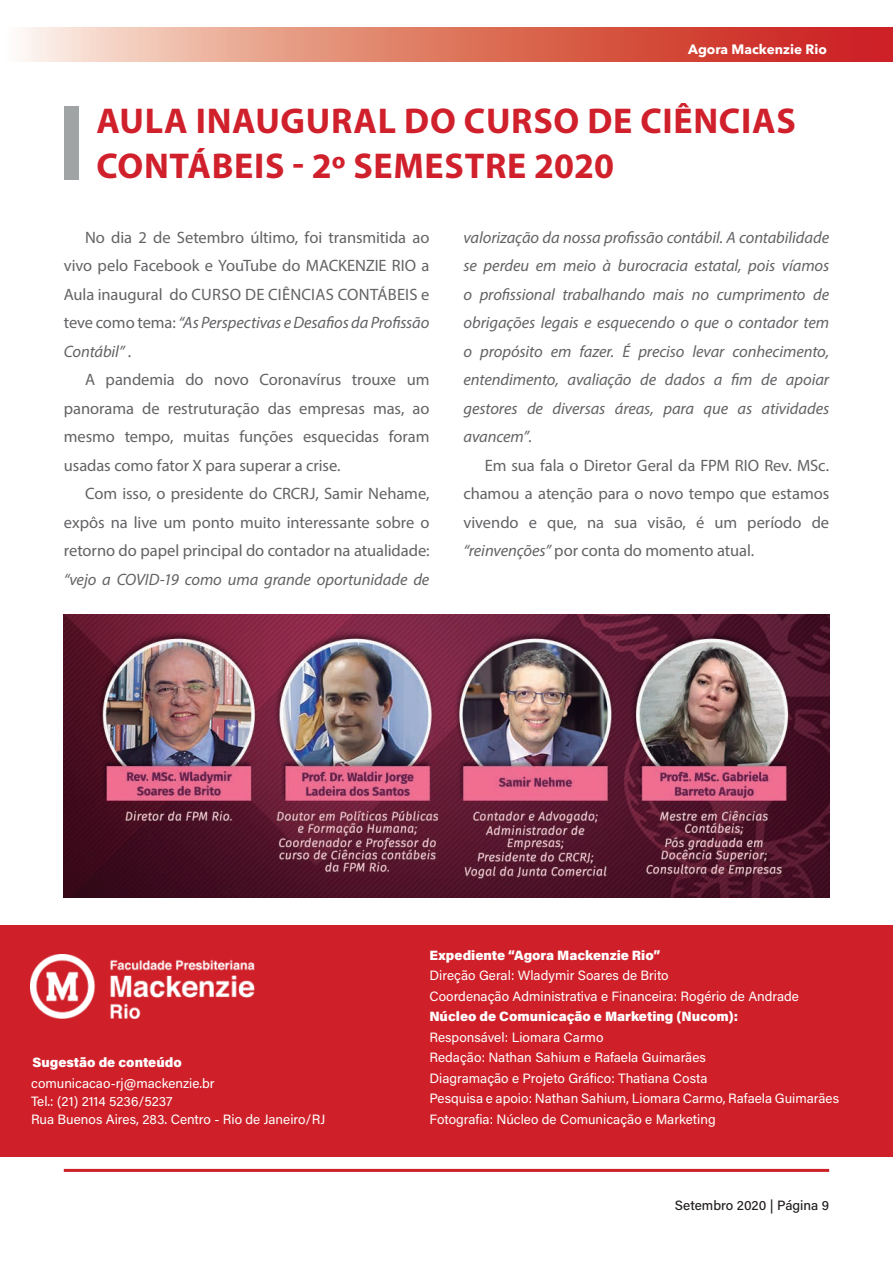
<style>
.page{position:relative;width:893px;height:1263px;background:#fff}
.page>*{position:absolute;margin:0;border:0;box-sizing:border-box;transform-origin:0 0}
.t1{font:700 36px/45px "Myriad Pro";letter-spacing:.02em;color:#d0202c}
.t2{font:16.5px/28.5px "Myriad Pro";color:#636366;text-align:justify}
.t3{font:italic 16.5px/28.5px "Myriad Pro";letter-spacing:-.005em;color:#636366;text-align:justify}
.t4{font:13.5px/20.5px "Acumin Pro";color:#fff}
.t5{font:900 13.5px "Acumin Pro";color:#fff}
.t6{font:500 13.5px "Acumin Pro";color:#231f20}
.t7{font:700 13.5px "Avenir Next LT Pro";color:#fff}
.s1{font-style:italic}
</style>
<div class="page">
<hr style="left:64px;top:1169px;width:765px;height:3px;background:#cd2027">
<svg style="left:23px;top:28px;width:870px;height:33px;background:#df7a6a"></svg>
<div style="left:0;top:925px;width:893px;height:232px;background:#cf2029"></div>
<img style="left:31px;top:955px;width:223px;height:63px">
<div style="left:65px;top:106px;width:14px;height:73px;background:#a0a4a4"></div>
<img style="left:64px;top:614px;width:765px;height:283px">
<p class="t7" style="left:688px;top:41px;width:140px">Agora Mackenzie Rio</p>
<h1 class="t1" style="left:96px;top:97px;width:701px">AULA INAUGURAL DO CURSO DE CIÊNCIAS<br>CONTÁBEIS - 2º SEMESTRE 2020</h1>
<p class="t2" style="left:64px;top:223px;width:367px;text-indent:21px">No dia 2 de Setembro último, foi transmitida ao vivo pelo Facebook e YouTube do MACKENZIE RIO a Aula inaugural do CURSO DE CIÊNCIAS CONTÁBEIS e teve como tema: <span class="s1">“As Perspectivas e Desafios da Profissão Contábil”</span> .</p>
<p class="t2" style="left:64px;top:365px;width:367px;text-indent:21px">A pandemia do novo Coronavírus trouxe um panorama de restruturação das empresas mas, ao mesmo tempo, muitas funções esquecidas foram usadas como fator X para superar a crise.</p>
<p class="t2" style="left:64px;top:479px;width:367px;text-indent:21px">Com isso, o presidente do CRCRJ, Samir Nehame, expôs na live um ponto muito interessante sobre o retorno do papel principal do contador na atualidade:</p>
<p class="t3" style="left:64px;top:565px;width:367px">“vejo a COVID-19 como uma grande oportunidade de</p>
<p class="t3" style="left:463px;top:223px;width:367px">valorização da nossa profissão contábil. A contabilidade se perdeu em meio à burocracia estatal, pois víamos o profissional trabalhando mais no cumprimento de obrigações legais e esquecendo o que o contador tem o propósito em fazer. É preciso levar conhecimento, entendimento, avaliação de dados a fim de apoiar gestores de diversas áreas, para que as atividades avancem”.</p>
<p class="t2" style="left:463px;top:451px;width:367px;text-indent:21px">Em sua fala o Diretor Geral da FPM RIO Rev. MSc. chamou a atenção para o novo tempo que estamos vivendo e que, na sua visão, é um período de <span class="s1">“reinvenções”</span> por conta do momento atual.</p>
<p class="t5" style="left:33px;top:1053px;width:151px">Sugestão de conteúdo</p>
<p class="t4" style="left:31px;top:1073px;width:296px;line-height:18px">comunicacao-rj@mackenzie.br<br>Tel.: (21) 2114 5236/5237<br>Rua Buenos Aires, 283. Centro - Rio de Janeiro/RJ</p>
<p class="t5" style="left:429px;top:945px;width:233px">Expediente “Agora Mackenzie Rio”</p>
<p class="t4" style="left:429px;top:964px;width:371px">Direção Geral: Wladymir Soares de Brito<br>Coordenação Administrativa e Financeira: Rogério de Andrade</p>
<p class="t5" style="left:429px;top:1007px;width:310px">Núcleo de Comunicação e Marketing (Nucom):</p>
<p class="t4" style="left:429px;top:1026px;width:411px">Responsável: Liomara Carmo<br>Redação: Nathan Sahium e Rafaela Guimarães<br>Diagramação e Projeto Gráfico: Thatiana Costa<br>Pesquisa e apoio: Nathan Sahium, Liomara Carmo, Rafaela Guimarães Fotografia: Núcleo de Comunicação e Marketing</p>
<p class="t6" style="left:675px;top:1196px;width:156px">Setembro 2020 | Página 9</p>
</div>
